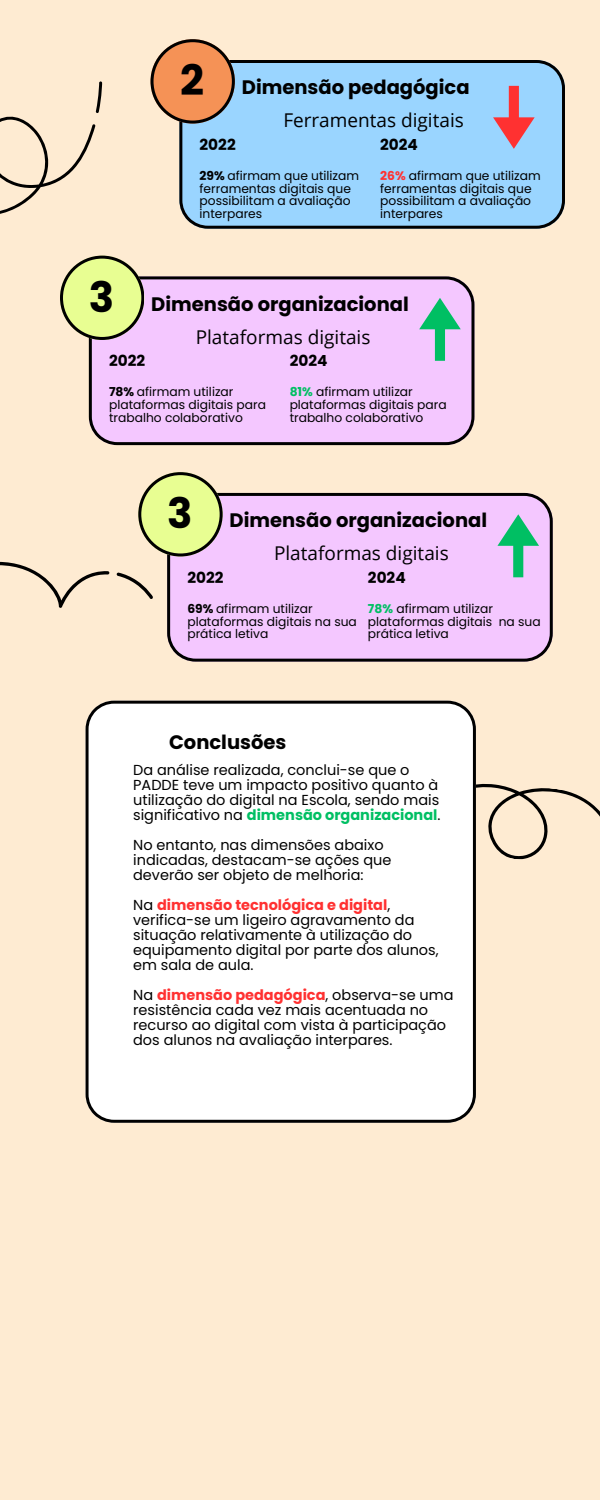
<style>
.page{position:relative;width:600px;height:1500px;background:#feebd2}
.page>*{position:absolute;margin:0;border:0;box-sizing:border-box;transform-origin:0 0}
.t1{font:700 42px "Poppins";color:#000}
.t2{font:700 19.5px "Poppins";color:#000}
.t3{font:19px "Open Sans";color:#000}
.t4{font:700 15.3px "Poppins";color:#000}
.t5{font:14.5px/15px "Poppins";color:#000}
.t6{font:12.3px/12.8px "Poppins";color:#000}
.s1{font-weight:700}
.s2{font-weight:700;color:#ff3131}
.s3{font-weight:700;color:#00bf63}
</style>
<div class="page">
<svg style="left:0;top:81px;width:102px;height:133px"></svg>
<div style="left:179px;top:60px;width:386px;height:169px;background:#9ad5ff"></div>
<svg style="left:151px;top:39px;width:84px;height:84px;background:#d69267"></svg>
<div style="left:89px;top:276px;width:385px;height:169px;background:#f4c7ff"></div>
<svg style="left:60px;top:256px;width:84px;height:84px;background:#d2dc91"></svg>
<svg style="left:419px;top:298px;width:42px;height:63px;background:#9ac4c5"></svg>
<svg style="left:493px;top:86px;width:47px;height:63px;background:#bb9fbb"></svg>
<svg style="left:476px;top:783px;width:124px;height:77px"></svg>
<div style="left:167px;top:493px;width:386px;height:169px;background:#f4c7ff"></div>
<svg style="left:138px;top:472px;width:84px;height:84px;background:#d2dc91"></svg>
<svg style="left:497px;top:514px;width:42px;height:63px;background:#9ac4c5"></svg>
<div style="left:86px;top:701px;width:390px;height:422px;background:#fff"></div>
<svg style="left:0;top:562px;width:153px;height:46px"></svg>
<p class="t1" style="left:180px;top:51px;width:25px">2</p>
<p class="t2" style="left:242px;top:74px;width:229px">Dimensão pedagógica</p>
<h1 class="t3" style="left:283px;top:107px;width:182px">Ferramentas digitais</h1>
<h2 class="t1" style="left:89px;top:268px;width:27px">3</h2>
<h3 class="t4" style="left:200px;top:134px;width:38px">2022</h3>
<p class="t6" style="left:200px;top:169px;width:161px"><span class="s1">29%</span> afirmam que utilizam ferramentas digitais que possibilitam a avaliação interpares</p>
<h3 class="t4" style="left:380px;top:134px;width:39px">2024</h3>
<p class="t6" style="left:380px;top:169px;width:162px"><span class="s2">26%</span> afirmam que utilizam ferramentas digitais que possibilitam a avaliação interpares</p>
<p class="t2" style="left:151px;top:290px;width:259px">Dimensão organizacional</p>
<h1 class="t3" style="left:196px;top:324px;width:176px">Plataformas digitais</h1>
<h3 class="t4" style="left:109px;top:350px;width:38px">2022</h3>
<p class="t6" style="left:109px;top:386px;width:158px"><span class="s1">78%</span> afirmam utilizar plataformas digitais para trabalho colaborativo</p>
<h3 class="t4" style="left:290px;top:350px;width:39px">2024</h3>
<p class="t6" style="left:290px;top:386px;width:158px"><span class="s3">81%</span> afirmam utilizar plataformas digitais para trabalho colaborativo</p>
<h2 class="t1" style="left:167px;top:484px;width:27px">3</h2>
<p class="t2" style="left:230px;top:507px;width:259px">Dimensão organizacional</p>
<h1 class="t3" style="left:274px;top:540px;width:176px">Plataformas digitais</h1>
<h3 class="t4" style="left:187px;top:567px;width:38px">2022</h3>
<p class="t6" style="left:187px;top:602px;width:171px"><span class="s1">69%</span> afirmam utilizar plataformas digitais na sua prática letiva</p>
<h3 class="t4" style="left:368px;top:567px;width:39px">2024</h3>
<p class="t6" style="left:368px;top:602px;width:174px"><span class="s3">78%</span> afirmam utilizar plataformas digitais na sua prática letiva</p>
<h4 class="t2" style="left:169px;top:728px;width:119px">Conclusões</h4>
<h2 class="t5" style="left:133px;top:762px;width:309px">Da análise realizada, conclui-se que o PADDE teve um impacto positivo quanto à utilização do digital na Escola, sendo mais significativo na <span class="s3">dimensão organizacional</span>.</h2>
<p class="t5" style="left:133px;top:837px;width:260px">No entanto, nas dimensões abaixo indicadas, destacam-se ações que deverão ser objeto de melhoria:</p>
<h1 class="t5" style="left:133px;top:897px;width:307px">Na <span class="s2">dimensão tecnológica e digital</span>, verifica-se um ligeiro agravamento da situação relativamente à utilização do equipamento digital por parte dos alunos, em sala de aula.</h1>
<h4 class="t5" style="left:133px;top:987px;width:322px">Na <span class="s2">dimensão pedagógica</span>, observa-se uma resistência cada vez mais acentuada no recurso ao digital com vista à participação dos alunos na avaliação interpares.</h4>
</div>
